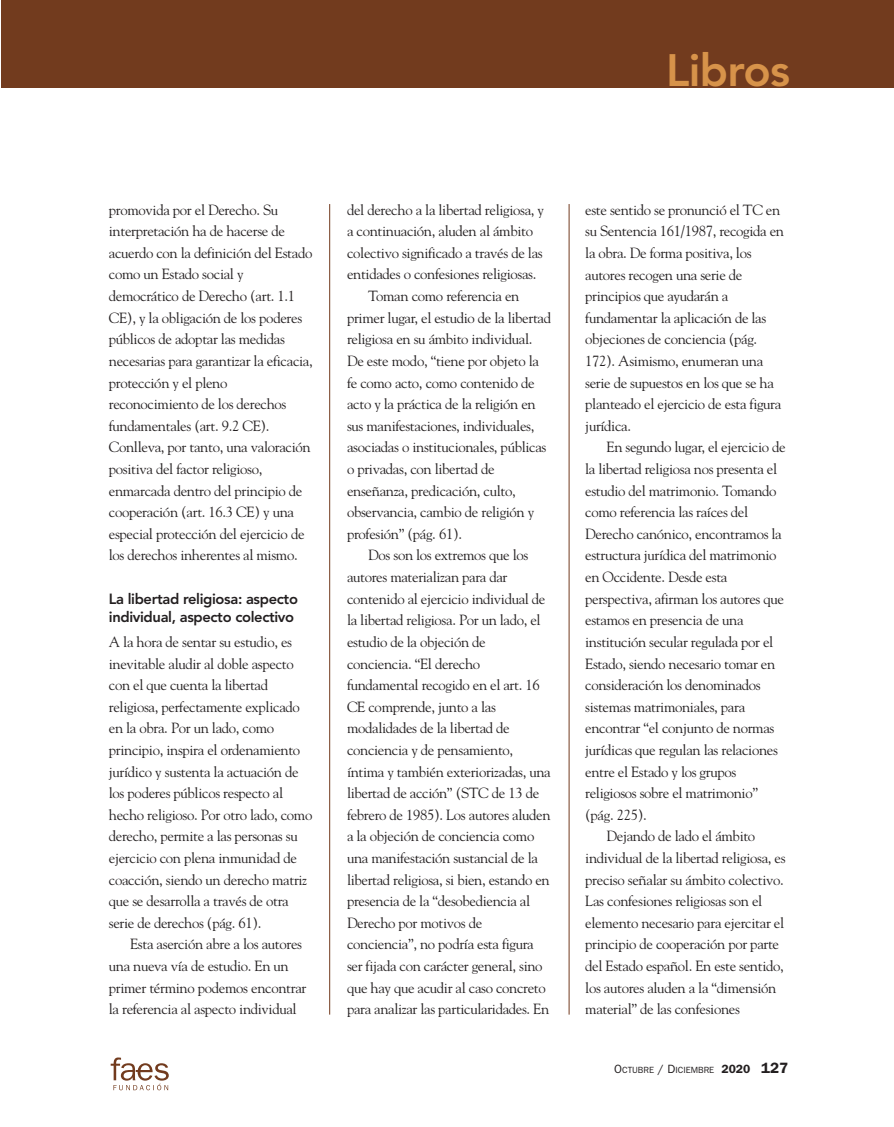
<style>
.page{position:relative;width:894px;height:1127px;background:#fff}
.page>*{position:absolute;margin:0;border:0;box-sizing:border-box;transform-origin:0 0}
.t1{font:800 45px "Avenir";letter-spacing:-.015em;color:#d7934a}
.t2{font:14.7px/21.6px "Goudy";letter-spacing:-.025em;color:#231f20}
.t3{font:800 14.7px/18px "Avenir";letter-spacing:-.025em;color:#231f20}
.t4{font:9px "Franklin Gothic";color:#231f20}
.s1{font-size:12px}
.s2{font-weight:600;font-size:12px}
.s3{font-weight:600;font-size:15px}
</style>
<div class="page">
<div style="left:1px;top:0;width:893px;height:87px;background:#723b1e"></div>
<svg style="left:111px;top:1057px;width:58px;height:33px"></svg>
<hr style="left:329px;top:204px;width:1px;height:810px;background:#723b1e">
<hr style="left:569px;top:204px;width:1px;height:810px;background:#723b1e">
<h1 class="t1" style="left:666px;top:52px;width:126px">Libros</h1>
<p class="t2" style="left:109px;top:200px;width:205px">promovida por el Derecho. Su interpretación ha de hacerse de acuerdo con la definición del Estado como un Estado social y democrático de Derecho (art. 1.1<br>CE), y la obligación de los poderes públicos de adoptar las medidas necesarias para garantizar la eficacia, protección y el pleno reconocimiento de los derechos fundamentales (art. 9.2 CE).<br>Conlleva, por tanto, una valoración positiva del factor religioso, enmarcada dentro del principio de cooperación (art. 16.3 CE) y una especial protección del ejercicio de los derechos inherentes al mismo.</p>
<p class="t3" style="left:109px;top:591px;width:191px">La libertad religiosa: aspecto individual, aspecto colectivo</p>
<p class="t2" style="left:109px;top:632px;width:205px">A la hora de sentar su estudio, es inevitable aludir al doble aspecto con el que cuenta la libertad religiosa, perfectamente explicado en la obra. Por un lado, como principio, inspira el ordenamiento jurídico y sustenta la actuación de los poderes públicos respecto al hecho religioso. Por otro lado, como derecho, permite a las personas su ejercicio con plena inmunidad de coacción, siendo un derecho matriz que se desarrolla a través de otra serie de derechos (pág. 61).</p>
<p class="t2" style="left:109px;top:934px;width:199px;text-indent:21px">Esta aserción abre a los autores una nueva vía de estudio. En un primer término podemos encontrar la referencia al aspecto individual</p>
<p class="t2" style="left:347px;top:200px;width:198px">del derecho a la libertad religiosa, y</p>
<p class="t2" style="left:347px;top:221px;width:187px">a continuación, aluden al ámbito</p>
<p class="t2" style="left:347px;top:243px;width:197px">colectivo significado a través de las</p>
<p class="t2" style="left:347px;top:265px;width:191px">entidades o confesiones religiosas.</p>
<p class="t2" style="left:368px;top:286px;width:153px">Toman como referencia en</p>
<p class="t2" style="left:347px;top:308px;width:206px">primer lugar, el estudio de la libertad</p>
<p class="t2" style="left:347px;top:329px;width:187px">religiosa en su ámbito individual.</p>
<p class="t2" style="left:347px;top:351px;width:193px">De este modo, “tiene por objeto la</p>
<p class="t2" style="left:347px;top:373px;width:189px">fe como acto, como contenido de</p>
<p class="t2" style="left:347px;top:394px;width:190px">acto y la práctica de la religión en</p>
<p class="t2" style="left:347px;top:416px;width:189px">sus manifestaciones, individuales,</p>
<p class="t2" style="left:347px;top:437px;width:201px">asociadas o institucionales, públicas</p>
<p class="t2" style="left:347px;top:459px;width:149px">o privadas, con libertad de</p>
<p class="t2" style="left:347px;top:481px;width:170px">enseñanza, predicación, culto,</p>
<p class="t2" style="left:347px;top:502px;width:189px">observancia, cambio de religión y</p>
<p class="t2" style="left:347px;top:524px;width:117px">profesión” (pág. 61).</p>
<p class="t2" style="left:368px;top:545px;width:161px">Dos son los extremos que los</p>
<p class="t2" style="left:347px;top:567px;width:162px">autores materializan para dar</p>
<p class="t2" style="left:347px;top:589px;width:200px">contenido al ejercicio individual de</p>
<p class="t2" style="left:347px;top:610px;width:195px">la libertad religiosa. Por un lado, el</p>
<p class="t2" style="left:347px;top:632px;width:140px">estudio de la objeción de</p>
<p class="t2" style="left:347px;top:653px;width:135px">conciencia. “El derecho</p>
<p class="t2" style="left:347px;top:675px;width:194px">fundamental recogido en el art. 16</p>
<p class="t2" style="left:347px;top:697px;width:150px">CE comprende, junto a las</p>
<p class="t2" style="left:347px;top:718px;width:164px">modalidades de la libertad de</p>
<p class="t2" style="left:347px;top:740px;width:168px">conciencia y de pensamiento,</p>
<p class="t2" style="left:347px;top:761px;width:205px">íntima y también exteriorizadas, una</p>
<p class="t2" style="left:347px;top:783px;width:194px">libertad de acción” (STC de 13 de</p>
<p class="t2" style="left:347px;top:805px;width:205px">febrero de 1985). Los autores aluden</p>
<p class="t2" style="left:347px;top:826px;width:189px">a la objeción de conciencia como</p>
<p class="t2" style="left:347px;top:848px;width:192px">una manifestación sustancial de la</p>
<p class="t2" style="left:347px;top:869px;width:204px">libertad religiosa, si bien, estando en</p>
<p class="t2" style="left:347px;top:891px;width:185px">presencia de la “desobediencia al</p>
<p class="t2" style="left:347px;top:913px;width:137px">Derecho por motivos de</p>
<p class="t2" style="left:347px;top:934px;width:188px">conciencia”, no podría esta figura</p>
<p class="t2" style="left:347px;top:956px;width:197px">ser fijada con carácter general, sino</p>
<p class="t2" style="left:347px;top:977px;width:200px">que hay que acudir al caso concreto</p>
<p class="t2" style="left:347px;top:999px;width:204px">para analizar las particularidades. En</p>
<p class="t2" style="left:585px;top:200px;width:200px">este sentido se pronunció el TC en su Sentencia 161/1987, recogida en la obra. De forma positiva, los autores recogen una serie de principios que ayudarán a fundamentar la aplicación de las objeciones de conciencia (pág.<br>172). Asimismo, enumeran una serie de supuestos en los que se ha planteado el ejercicio de esta figura jurídica.</p>
<p class="t2" style="left:606px;top:437px;width:181px">En segundo lugar, el ejercicio de</p>
<p class="t2" style="left:585px;top:459px;width:193px">la libertad religiosa nos presenta el</p>
<p class="t2" style="left:585px;top:481px;width:193px">estudio del matrimonio. Tomando</p>
<p class="t2" style="left:585px;top:502px;width:164px">como referencia las raíces del</p>
<p class="t2" style="left:585px;top:524px;width:198px">Derecho canónico, encontramos la</p>
<p class="t2" style="left:585px;top:545px;width:193px">estructura jurídica del matrimonio</p>
<p class="t2" style="left:585px;top:567px;width:144px">en Occidente. Desde esta</p>
<p class="t2" style="left:585px;top:589px;width:200px">perspectiva, afirman los autores que</p>
<p class="t2" style="left:585px;top:610px;width:160px">estamos en presencia de una</p>
<p class="t2" style="left:585px;top:632px;width:190px">institución secular regulada por el</p>
<p class="t2" style="left:585px;top:653px;width:191px">Estado, siendo necesario tomar en</p>
<p class="t2" style="left:585px;top:675px;width:177px">consideración los denominados</p>
<p class="t2" style="left:585px;top:697px;width:161px">sistemas matrimoniales, para</p>
<p class="t2" style="left:585px;top:718px;width:191px">encontrar “el conjunto de normas</p>
<p class="t2" style="left:585px;top:740px;width:194px">jurídicas que regulan las relaciones</p>
<p class="t2" style="left:585px;top:761px;width:152px">entre el Estado y los grupos</p>
<p class="t2" style="left:585px;top:783px;width:174px">religiosos sobre el matrimonio”</p>
<p class="t2" style="left:585px;top:805px;width:63px">(pág. 225).</p>
<p class="t2" style="left:606px;top:826px;width:150px">Dejando de lado el ámbito</p>
<p class="t2" style="left:585px;top:848px;width:202px">individual de la libertad religiosa, es</p>
<p class="t2" style="left:585px;top:869px;width:200px">preciso señalar su ámbito colectivo.</p>
<p class="t2" style="left:585px;top:891px;width:178px">Las confesiones religiosas son el</p>
<p class="t2" style="left:585px;top:913px;width:200px">elemento necesario para ejercitar el</p>
<p class="t2" style="left:585px;top:934px;width:195px">principio de cooperación por parte</p>
<p class="t2" style="left:585px;top:956px;width:200px">del Estado español. En este sentido,</p>
<p class="t2" style="left:585px;top:977px;width:193px">los autores aluden a la “dimensión</p>
<p class="t2" style="left:585px;top:999px;width:156px">material” de las confesiones</p>
<p class="t4" style="left:614px;top:1067px;width:175px"><span class="s1">O</span>CTUBRE <span class="s1">/ D</span>ICIEMBRE <span class="s2">2020</span> <span class="s3">127</span></p>
</div>
